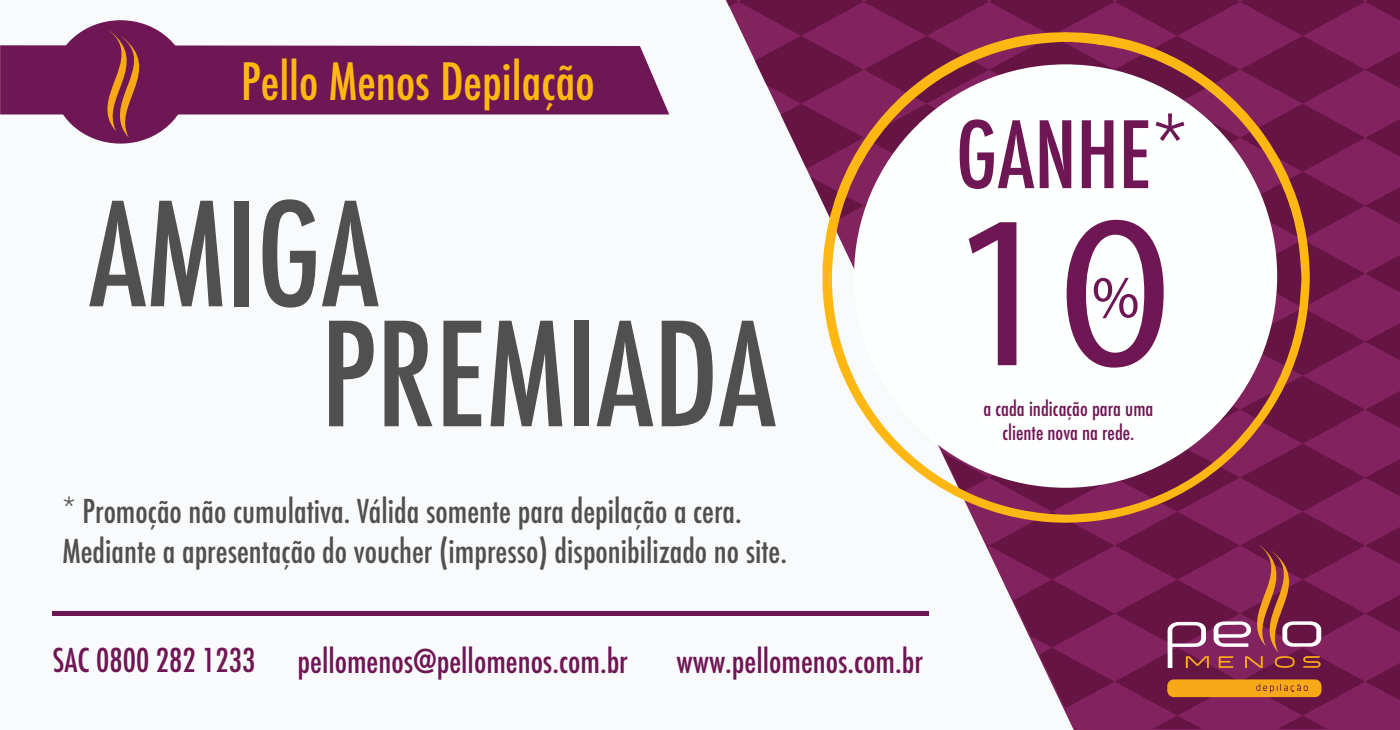
<style>
.page{position:relative;width:1400px;height:730px;background:#fff}
.page>*{position:absolute;margin:0;border:0;box-sizing:border-box;transform-origin:0 0}
.t1{font:220px "Myriad Pro";color:#6f1654}
.t2{font:500 condensed 140px/120px "Futura";color:#4f504f}
.t3{font:500 condensed 90px "Futura";color:#6f1654}
.t4{font:60px "Myriad Pro";color:#6f1654}
.t5{font:500 condensed 50px "Futura";color:#ffb80f}
.t6{font:500 condensed 32px/40px "Futura";color:#4f504f}
.t7{font:500 condensed 32px "Futura";color:#6f1654}
.t8{font:500 condensed 20px/24px "Futura";color:#6f1654;text-align:center}
</style>
<div class="page">
<div style="left:0;top:45px;width:669px;height:69px;background:#6f1654"></div>
<div style="left:53px;top:20px;width:135px;height:124px;background:#6f1654;border-radius:50%"></div>
<svg style="left:723px;top:0;width:677px;height:729px"></svg>
<hr style="left:52px;top:612px;width:877px;height:4px;background:#6f1654">
<svg style="left:87px;top:31px;width:78px;height:106px"></svg>
<h3 class="t5" style="left:241px;top:50px;width:355px">Pello Menos Depilação</h3>
<h2 class="t2" style="left:321px;top:195px;width:457px;text-indent:-232px">AMIGA<br>PREMIADA</h2>
<p class="t6" style="left:63px;top:491px;width:726px">* Promoção não cumulativa. Válida somente para depilação a cera.<br>Mediante a apresentação do voucher (impresso) disponibilizado no site.</p>
<p class="t7" style="left:52px;top:640px;width:204px">SAC 0800 282 1233</p>
<p class="t7" style="left:298px;top:641px;width:332px">pellomenos@pellomenos.com.br</p>
<p class="t7" style="left:677px;top:641px;width:248px">www.pellomenos.com.br</p>
<h3 class="t3" style="left:956px;top:97px;width:234px">GANHE*</h3>
<h1 class="t1" style="left:946px;top:156px;width:227px">10</h1>
<h3 class="t4" style="left:1092px;top:260px;width:49px">%</h3>
<p class="t8" style="left:983px;top:397px;width:172px">a cada indicação para uma cliente nova na rede.</p>
</div>
